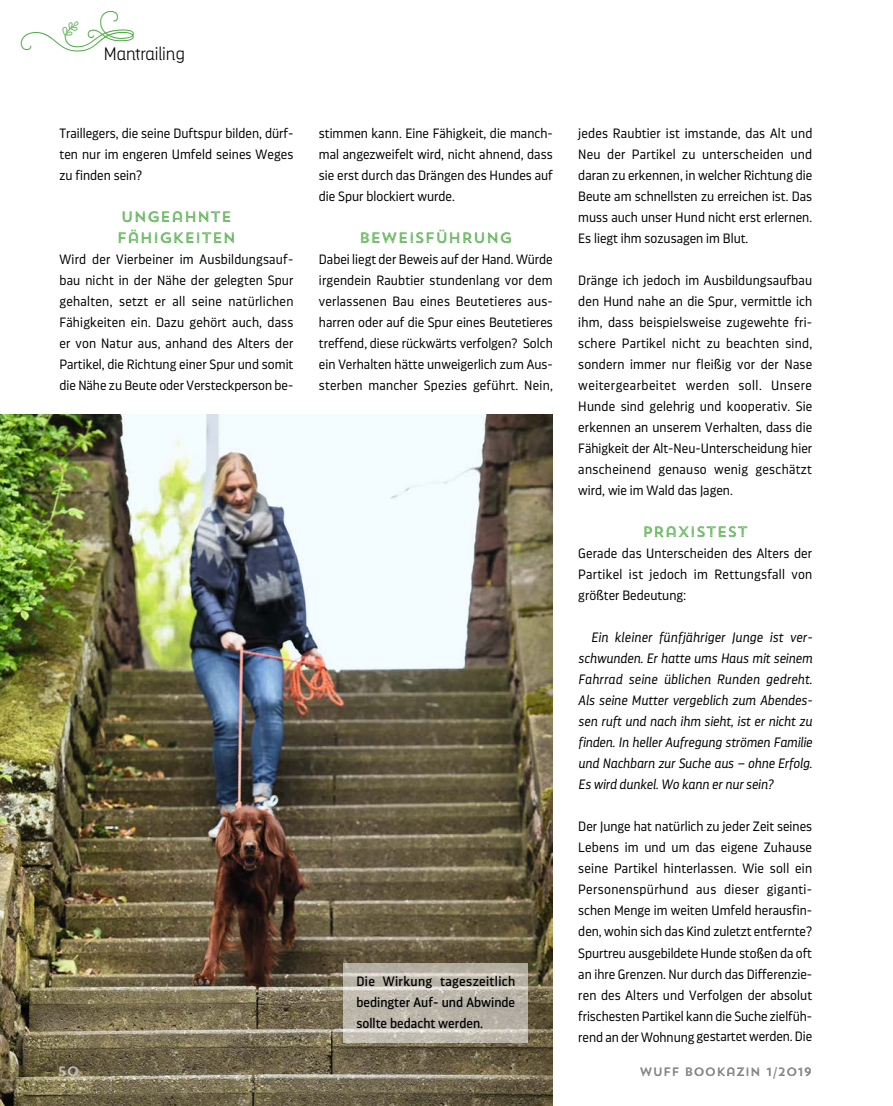
<style>
.page{position:relative;width:893px;height:1106px;background:#fff}
.page>*{position:absolute;margin:0;border:0;box-sizing:border-box;transform-origin:0 0}
.t1{font:200 18px "Darwin Alt";color:#000}
.t2{font:15px/21px "Trend Rough Sans Five";color:#3fa535}
.t3{font:300 13.5px/21px "Darwin Pro";color:#000;text-align:justify}
.t4{font:italic 300 13.5px/21px "Darwin Pro";color:#000;text-align:justify}
.t5{font:13.5px/21px "Darwin Pro";color:#000;text-align:justify}
.t6{font:13.5px "Trend Rough Sans Five";color:#dadada}
.t7{font:12px "Trend Rough Sans Five";color:#575756}
</style>
<div class="page">
<img style="left:0;top:415px;width:553px;height:691px">
<svg style="left:344px;top:963px;width:184px;height:79px;background:#bfb9ae"></svg>
<h1 class="t1" style="left:104px;top:43px;width:82px">Mantrailing</h1>
<p class="t3" style="left:60px;top:123px;width:235px">Traillegers, die seine Duftspur bilden, dürf&shy;ten nur im engeren Umfeld seines Weges zu finden sein?</p>
<p class="t2" style="left:117px;top:206px;width:121px">UNGEAHNTE<br>FÄHIGKEITEN</p>
<p class="t3" style="left:60px;top:249px;width:236px">Wird der Vierbeiner im Ausbildungsauf&shy;bau nicht in der Nähe der gelegten Spur gehalten, setzt er all seine natürlichen Fähigkeiten ein. Dazu gehört auch, dass er von Natur aus, anhand des Alters der Partikel, die Richtung einer Spur und somit die Nähe zu Beute oder Versteckperson be-</p>
<p class="t6" style="left:58px;top:1062px;width:23px">50</p>
<p class="t3" style="left:319px;top:123px;width:235px">stimmen kann. Eine Fähigkeit, die manch&shy;mal angezweifelt wird, nicht ahnend, dass sie erst durch das Drängen des Hundes auf die Spur blockiert wurde.</p>
<p class="t2" style="left:359px;top:227px;width:155px">BEWEISFÜHRUNG</p>
<p class="t3" style="left:319px;top:249px;width:235px">Dabei liegt der Beweis auf der Hand. Würde irgendein Raubtier stundenlang vor dem verlassenen Bau eines Beutetieres aus&shy;harren oder auf die Spur eines Beutetieres treffend, diese rückwärts verfolgen? Solch ein Verhalten hätte unweigerlich zum Aus&shy;sterben mancher Spezies geführt. Nein,</p>
<p class="t5" style="left:356px;top:970px;width:160px">Die Wirkung tageszeitlich bedingter Auf- und Abwinde sollte bedacht werden.</p>
<p class="t3" style="left:578px;top:123px;width:236px">jedes Raubtier ist imstande, das Alt und Neu der Partikel zu unterscheiden und daran zu erkennen, in welcher Richtung die Beute am schnellsten zu erreichen ist. Das muss auch unser Hund nicht erst erlernen.<br>Es liegt ihm sozusagen im Blut.</p>
<p class="t3" style="left:578px;top:270px;width:236px">Dränge ich jedoch im Ausbildungsaufbau den Hund nahe an die Spur, vermittle ich ihm, dass beispielsweise zugewehte fri&shy;schere Partikel nicht zu beachten sind, sondern immer nur fleißig vor der Nase weitergearbeitet werden soll. Unsere Hunde sind gelehrig und kooperativ. Sie erkennen an unserem Verhalten, dass die Fähigkeit der Alt-Neu-Unterscheidung hier anscheinend genauso wenig geschätzt wird, wie im Wald das Jagen.</p>
<p class="t2" style="left:642px;top:521px;width:107px">PRAXISTEST</p>
<p class="t3" style="left:578px;top:543px;width:236px">Gerade das Unterscheiden des Alters der Partikel ist jedoch im Rettungsfall von größter Bedeutung:</p>
<p class="t4" style="left:578px;top:626px;width:235px;text-indent:13px">Ein kleiner fünfjähriger Junge ist ver&shy;schwunden. Er hatte ums Haus mit seinem Fahrrad seine üblichen Runden gedreht.<br>Als seine Mutter vergeblich zum Abendes&shy;sen ruft und nach ihm sieht, ist er nicht zu finden. In heller Aufregung strömen Familie und Nachbarn zur Suche aus – ohne Erfolg.<br>Es wird dunkel. Wo kann er nur sein?</p>
<p class="t3" style="left:578px;top:816px;width:235px">Der Junge hat natürlich zu jeder Zeit seines Lebens im und um das eigene Zuhause seine Partikel hinterlassen. Wie soll ein Personenspürhund aus dieser giganti&shy;schen Menge im weiten Umfeld herausfin&shy;den, wohin sich das Kind zuletzt entfernte?<br>Spurtreu ausgebildete Hunde stoßen da oft an ihre Grenzen. Nur durch das Differenzie&shy;ren des Alters und Verfolgen der absolut frischesten Partikel kann die Suche zielfüh&shy;rend an der Wohnung gestartet werden. Die</p>
<p class="t7" style="left:639px;top:1064px;width:174px">WUFF BOOKAZIN 1/2019</p>
</div>
